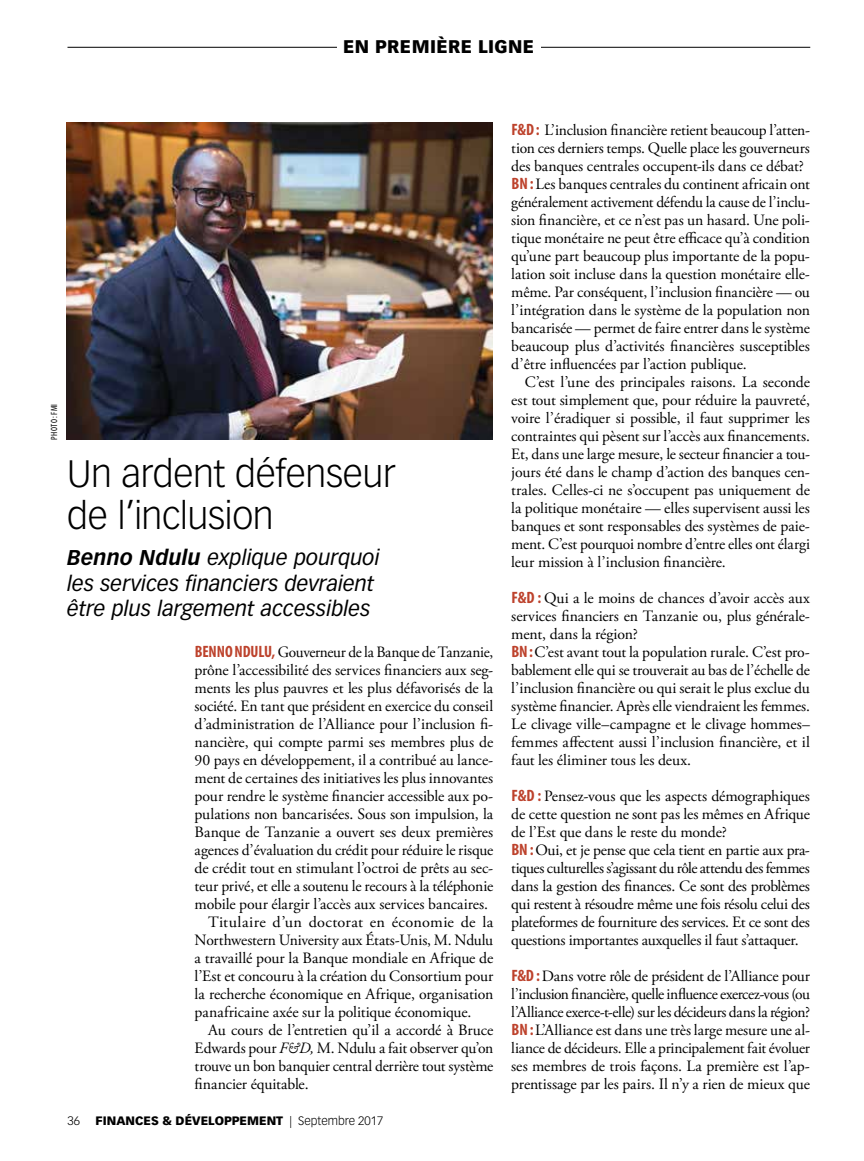
<style>
.page{position:relative;width:864px;height:1161px;background:#fff}
.page>*{position:absolute;margin:0;border:0;box-sizing:border-box;transform-origin:0 0}
.t1{font:300 37.5px/42px "Vectora LT Std";letter-spacing:-.015em;color:#000}
.t2{font:italic 21px/25.5px "Vectora LT Std";color:#000}
.t3{font:900 18px "Vectora LT Std";letter-spacing:.02em;color:#000}
.t4{font:15.75px/18px "Adobe Garamond Pro";letter-spacing:-.01em;color:#000}
.t5{font:15.75px "Adobe Garamond Pro";letter-spacing:.02em;color:#000}
.t6{font:900 12px "Vectora LT Std";color:#000}
.t7{font:300 12px "Vectora LT Std";color:#000}
.t8{font:condensed 9px "Myriad Pro";letter-spacing:.03em;color:#000}
.s1{font-weight:700}
.s2{font-family:"Myriad Pro";font-weight:700;font-stretch:condensed;font-size:16.5px;color:#bd422c}
.s3{font-style:italic}
.s4{font-weight:300}
</style>
<div class="page">
<hr style="left:534px;top:47px;width:276px;height:1px;background:#000">
<hr style="left:68px;top:47px;width:276px;height:1px;background:#000">
<img style="left:67px;top:123px;width:425px;height:317px">
<div style="left:337px;top:39px;width:204px;height:29px;background:#fff"></div>
<p class="t3" style="left:343px;top:36px;width:193px">EN PREMIÈRE LIGNE</p>
<p class="t8" style="left:49px;top:440px;width:37px;rotate:-90deg">PHOTO : FMI</p>
<h1 class="t1" style="left:67px;top:453px;width:330px">Un ardent défenseur de l’inclusion</h1>
<h2 class="t2" style="left:67px;top:546px;width:314px"><span class="s1">Benno Ndulu</span> explique pourquoi les services financiers devraient être plus largement accessibles</h2>
<p class="t4" style="left:195px;top:644px;width:300px"><span class="s2">BENNO NDULU,</span> Gouverneur de la Banque de Tanzanie,</p>
<p class="t4" style="left:195px;top:662px;width:300px">prône l’accessibilité des services financiers aux seg-</p>
<p class="t4" style="left:195px;top:680px;width:300px">ments les plus pauvres et les plus défavorisés de la</p>
<p class="t4" style="left:195px;top:698px;width:300px">société. En tant que président en exercice du conseil</p>
<p class="t4" style="left:195px;top:716px;width:300px">d’administration de l’Alliance pour l’inclusion fi-</p>
<p class="t4" style="left:195px;top:734px;width:300px">nancière, qui compte parmi ses membres plus de</p>
<p class="t4" style="left:195px;top:752px;width:300px">90 pays en développement, il a contribué au lance-</p>
<p class="t4" style="left:195px;top:770px;width:300px">ment de certaines des initiatives les plus innovantes</p>
<p class="t4" style="left:195px;top:788px;width:300px">pour rendre le système financier accessible aux po-</p>
<p class="t4" style="left:195px;top:806px;width:300px">pulations non bancarisées. Sous son impulsion, la</p>
<p class="t4" style="left:195px;top:824px;width:300px">Banque de Tanzanie a ouvert ses deux premières</p>
<p class="t4" style="left:195px;top:842px;width:300px">agences d’évaluation du crédit pour réduire le risque</p>
<p class="t4" style="left:195px;top:860px;width:300px">de crédit tout en stimulant l’octroi de prêts au sec-</p>
<p class="t4" style="left:195px;top:878px;width:300px">teur privé, et elle a soutenu le recours à la téléphonie</p>
<p class="t4" style="left:195px;top:896px;width:295px">mobile pour élargir l’accès aux services bancaires.</p>
<p class="t5" style="left:208px;top:913px;width:287px">Titulaire d’un doctorat en économie de la</p>
<p class="t4" style="left:195px;top:932px;width:300px">Northwestern University aux États-Unis, M. Ndulu</p>
<p class="t4" style="left:195px;top:950px;width:300px">a travaillé pour la Banque mondiale en Afrique de</p>
<p class="t4" style="left:195px;top:968px;width:300px">l’Est et concouru à la création du Consortium pour</p>
<p class="t4" style="left:195px;top:986px;width:300px">la recherche économique en Afrique, organisation</p>
<p class="t4" style="left:195px;top:1004px;width:278px">panafricaine axée sur la politique économique.</p>
<p class="t4" style="left:208px;top:1022px;width:287px">Au cours de l’entretien qu’il a accordé à Bruce</p>
<p class="t4" style="left:195px;top:1040px;width:300px">Edwards pour <span class="s3">F&amp;D,</span> M. Ndulu a fait observer qu’on</p>
<p class="t4" style="left:195px;top:1058px;width:300px">trouve un bon banquier central derrière tout système</p>
<p class="t4" style="left:195px;top:1076px;width:116px">financier équitable.</p>
<p class="t7" style="left:68px;top:1114px;width:14px">36</p>
<p class="t6" style="left:96px;top:1113px;width:289px">FINANCES &amp; DÉVELOPPEMENT <span class="s4">| Septembre 2017</span></p>
<p class="t4" style="left:511px;top:122px;width:300px"><span class="s2">F&amp;D :</span> L’inclusion financière retient beaucoup l’atten&shy;tion ces derniers temps. Quelle place les gouverneurs des banques centrales occupent-ils dans ce débat?<br><span class="s2">BN :</span> Les banques centrales du continent africain ont généralement activement défendu la cause de l’inclu&shy;sion financière, et ce n’est pas un hasard. Une poli&shy;tique monétaire ne peut être efficace qu’à condition qu’une part beaucoup plus importante de la popu&shy;lation soit incluse dans la question monétaire elle&shy;même. Par conséquent, l’inclusion financière — ou l’intégration dans le système de la population non bancarisée — permet de faire entrer dans le système beaucoup plus d’activités financières susceptibles d’être influencées par l’action publique.</p>
<p class="t4" style="left:511px;top:374px;width:300px;text-align:justify;text-indent:14px">C’est l’une des principales raisons. La seconde est tout simplement que, pour réduire la pauvreté, voire l’éradiquer si possible, il faut supprimer les contraintes qui pèsent sur l’accès aux financements.<br>Et, dans une large mesure, le secteur financier a tou&shy;jours été dans le champ d’action des banques cen&shy;trales. Celles-ci ne s’occupent pas uniquement de la politique monétaire — elles supervisent aussi les banques et sont responsables des systèmes de paie&shy;ment. C’est pourquoi nombre d’entre elles ont élargi leur mission à l’inclusion financière.</p>
<p class="t4" style="left:511px;top:590px;width:300px"><span class="s2">F&amp;D :</span> Qui a le moins de chances d’avoir accès aux services financiers en Tanzanie ou, plus générale&shy;ment, dans la région?<br><span class="s2">BN :</span> C’est avant tout la population rurale. C’est pro&shy;bablement elle qui se trouverait au bas de l’échelle de l’inclusion financière ou qui serait le plus exclue du système financier. Après elle viendraient les femmes.<br>Le clivage ville–campagne et le clivage hommes– femmes affectent aussi l’inclusion financière, et il faut les éliminer tous les deux.</p>
<p class="t4" style="left:511px;top:788px;width:300px"><span class="s2">F&amp;D :</span> Pensez-vous que les aspects démographiques de cette question ne sont pas les mêmes en Afrique de l’Est que dans le reste du monde?<br><span class="s2">BN :</span> Oui, et je pense que cela tient en partie aux pra&shy;tiques culturelles s’agissant du rôle attendu des femmes dans la gestion des finances. Ce sont des problèmes qui restent à résoudre même une fois résolu celui des plateformes de fourniture des services. Et ce sont des questions importantes auxquelles il faut s’attaquer.</p>
<p class="t4" style="left:511px;top:968px;width:300px;text-align:justify"><span class="s2">F&amp;D :</span> Dans votre rôle de président de l’Alliance pour l’inclusion financière, quelle influence exercez-vous (ou l’Alliance exerce-t-elle) sur les décideurs dans la région?<br><span class="s2">BN :</span> L’Alliance est dans une très large mesure une al&shy;liance de décideurs. Elle a principalement fait évoluer ses membres de trois façons. La première est l’ap&shy;prentissage par les pairs. Il n’y a rien de mieux que</p>
</div>
